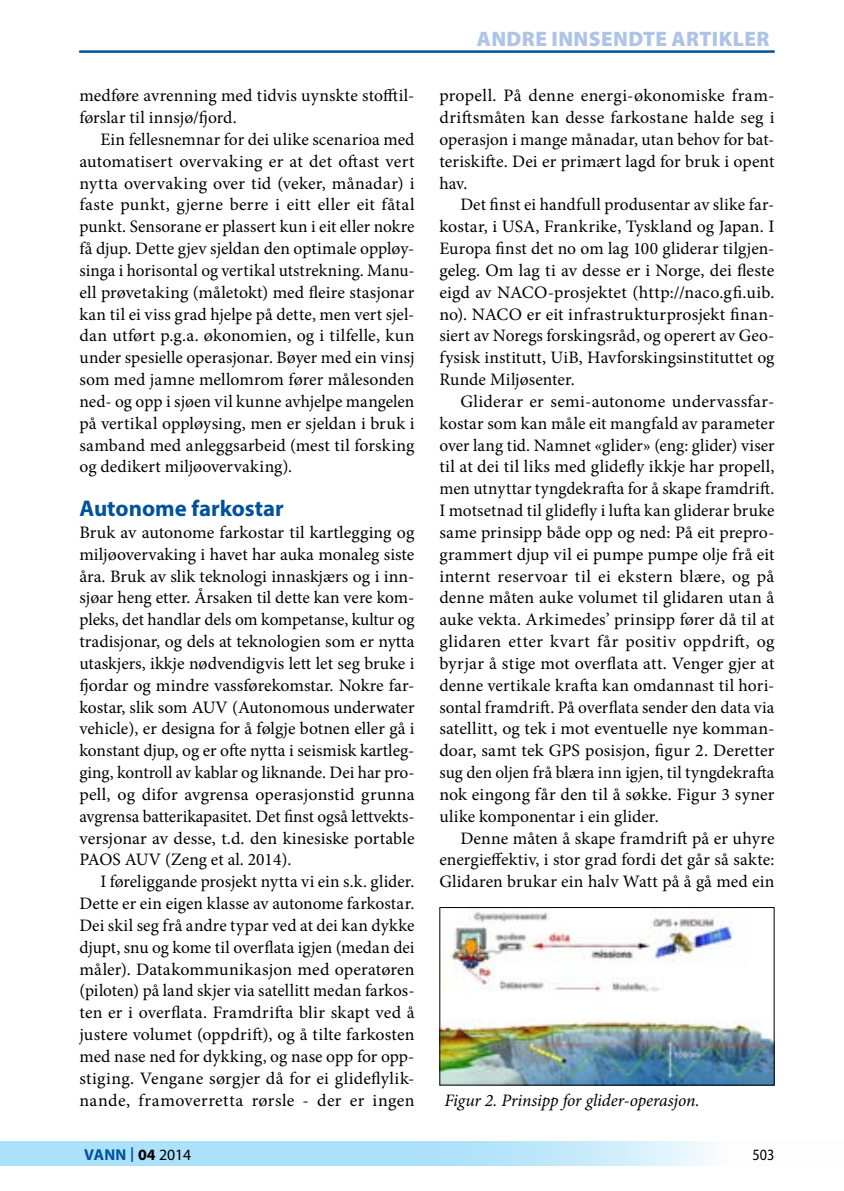
<style>
.page{position:relative;width:844px;height:1191px;background:#fff}
.page>*{position:absolute;margin:0;border:0;box-sizing:border-box;transform-origin:0 0}
.t1{font:700 22.75px "Myriad Pro";color:#00529c}
.t2{font:900 21px "Myriad Pro";letter-spacing:.02em;color:#aec3e6}
.t3{font:17.5px/21.9px "Minion Pro";color:#000;text-align:justify}
.t4{font:italic 17.5px "Minion Pro";letter-spacing:-.01em;color:#000}
.t5{font:700 15.75px "Myriad Pro";letter-spacing:.01em;color:#00529c}
.t6{font:15.75px "Myriad Pro";color:#000;scale:.9 1}
.s1{font-weight:400;font-size:21.88px}
.s2{color:#000}
.s3{font-weight:400;color:#000}
</style>
<div class="page">
<svg style="left:0;top:1141px;width:709px;height:25px;background:#b6e4fa"></svg>
<hr style="left:79px;top:51px;width:695px;height:1px;background:#00529c">
<img style="left:441px;top:909px;width:331px;height:174px">
<div style="left:439px;top:907px;width:335px;height:178px;border:1px solid #000"></div>
<p class="t3" style="left:79px;top:85px;width:336px">medføre avrenning med tidvis uynskte stofftil&shy;førslar til innsjø/fjord.</p>
<p class="t3" style="left:79px;top:128px;width:336px;text-indent:21px">Ein fellesnemnar for dei ulike scenarioa med automatisert overvaking er at det oftast vert nytta overvaking over tid (veker, månadar) i faste punkt, gjerne berre i eitt eller eit fåtal punkt. Sensorane er plassert kun i eit eller nokre få djup. Dette gjev sjeldan den optimale oppløy&shy;singa i horisontal og vertikal utstrekning. Manu&shy;ell prøvetaking (måletokt) med fleire stasjonar kan til ei viss grad hjelpe på dette, men vert sjel&shy;dan utført p.g.a. økonomien, og i tilfelle, kun under spesielle operasjonar. Bøyer med ein vinsj som med jamne mellomrom fører målesonden ned- og opp i sjøen vil kunne avhjelpe mangelen på vertikal oppløysing, men er sjeldan i bruk i samband med anleggsarbeid (mest til forsking og dedikert miljøovervaking).</p>
<h1 class="t1" style="left:79px;top:493px;width:206px">Autonome farkostar</h1>
<p class="t3" style="left:79px;top:521px;width:336px;text-align:left">Bruk av autonome farkostar til kartlegging og miljøovervaking i havet har auka monaleg siste åra. Bruk av slik teknologi innaskjærs og i inn&shy;sjøar heng etter. Årsaken til dette kan vere kom&shy;pleks, det handlar dels om kompetanse, kultur og tradisjonar, og dels at teknologien som er nytta utaskjers, ikkje nødvendigvis lett let seg bruke i fjordar og mindre vassførekomstar. Nokre far&shy;kostar, slik som AUV (Autonomous underwater vehicle), er designa for å følgje botnen eller gå i konstant djup, og er ofte nytta i seismisk kartleg&shy;ging, kontroll av kablar og liknande. Dei har pro&shy;pell, og difor avgrensa operasjonstid grunna avgrensa batterikapasitet. Det finst også lettvekts&shy;versjonar av desse, t.d. den kinesiske portable PAOS AUV (Zeng et al. 2014).</p>
<p class="t3" style="left:79px;top:870px;width:336px;text-indent:21px">I føreliggande prosjekt nytta vi ein s.k. glider.<br>Dette er ein eigen klasse av autonome farkostar.<br>Dei skil seg frå andre typar ved at dei kan dykke djupt, snu og kome til overflata igjen (medan dei måler). Datakommunikasjon med operatøren (piloten) på land skjer via satellitt medan farkos&shy;ten er i overflata. Framdrifta blir skapt ved å justere volumet (oppdrift), og å tilte farkosten med nase ned for dykking, og nase opp for opp&shy;stiging. Vengane sørgjer då for ei glideflylik&shy;nande, framoverretta rørsle - der er ingen</p>
<p class="t2" style="left:476px;top:24px;width:294px">ANDRE INNSENDTE ARTIKLER</p>
<p class="t3" style="left:439px;top:85px;width:336px">propell. På denne energi-økonomiske fram&shy;driftsmåten kan desse farkostane halde seg i operasjon i mange månadar, utan behov for bat&shy;teriskifte. Dei er primært lagd for bruk i opent hav.</p>
<p class="t3" style="left:439px;top:194px;width:336px;text-indent:21px">Det finst ei handfull produsentar av slike far&shy;kostar, i USA, Frankrike, Tyskland og Japan. I Europa finst det no om lag 100 gliderar tilgjen&shy;geleg. Om lag ti av desse er i Norge, dei fleste eigd av NACO-prosjektet (http://naco.gfi.uib. no). NACO er eit infrastrukturprosjekt finan&shy;siert av Noregs forskingsråd, og operert av Geo&shy;fysisk institutt, UiB, Havforskingsinstituttet og Runde Miljøsenter.</p>
<p class="t3" style="left:439px;top:390px;width:336px;text-indent:21px">Gliderar er semi-autonome undervassfar&shy;kostar som kan måle eit mangfald av parameter over lang tid. Namnet «glider» (eng: glider) viser til at dei til liks med glidefly ikkje har propell, men utnyttar tyngdekrafta for å skape framdrift.<br>I motsetnad til glidefly i lufta kan gliderar bruke same prinsipp både opp og ned: På eit prepro&shy;grammert djup vil ei pumpe pumpe olje frå eit internt reservoar til ei ekstern blære, og på denne måten auke volumet til glidaren utan å auke vekta. Arkimedes’ prinsipp fører då til at glidaren etter kvart får positiv oppdrift, og byrjar å stige mot overflata att. Venger gjer at denne vertikale krafta kan omdannast til hori&shy;sontal framdrift. På overflata sender den data via satellitt, og tek i mot eventuelle nye komman&shy;doar, samt tek GPS posisjon, figur 2. Deretter sug den oljen frå blæra inn igjen, til tyngdekrafta nok eingong får den til å søkke. Figur 3 syner ulike komponentar i ein glider.</p>
<p class="t3" style="left:439px;top:827px;width:336px;text-indent:21px">Denne måten å skape framdrift på er uhyre energieffektiv, i stor grad fordi det går så sakte:<br>Glidaren brukar ein halv Watt på å gå med ein</p>
<p class="t4" style="left:444px;top:1088px;width:257px">Figur 2. Prinsipp for glider-operasjon.</p>
<p class="t5" style="left:84px;top:1144px;width:109px">VANN <span class="s1">I</span> <span class="s2">04</span> <span class="s3">2014</span></p>
<p class="t6" style="left:752px;top:1145px;width:26px">503</p>
</div>
